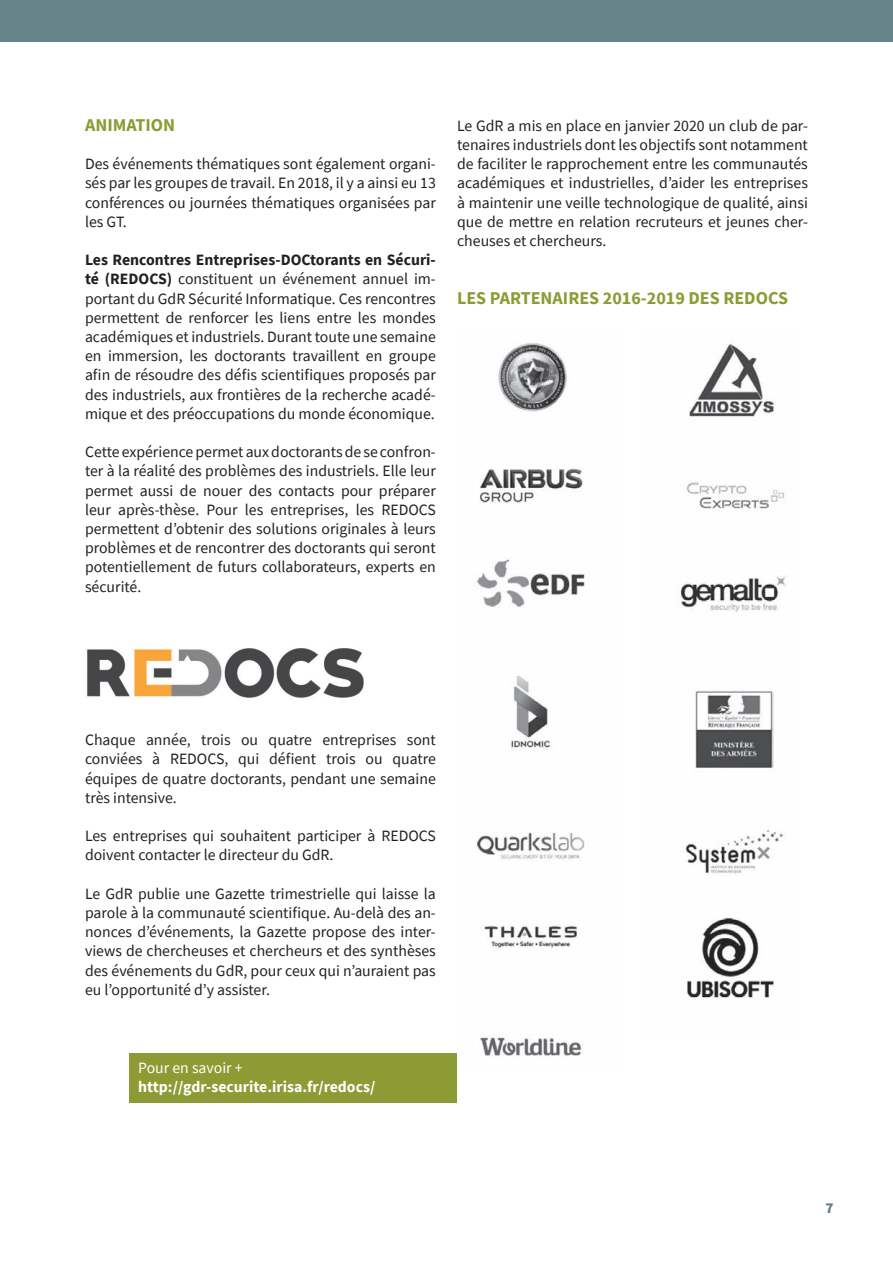
<style>
.page{position:relative;width:893px;height:1263px;background:#66838a}
.page>*{position:absolute;margin:0;border:0;box-sizing:border-box;transform-origin:0 0}
.t1{font:700 18px "Source Sans Pro";color:#8d9b34}
.t2{font:15.75px/19.2px "Source Sans Pro";color:#231f20;text-align:justify}
.t3{font:700 15.75px "Source Sans Pro";color:#fff}
.t4{font:15.75px "Source Sans Pro";color:#fff}
.t5{font:900 15px "Source Sans Pro";color:#66838a}
.s1{font-weight:700}
</style>
<div class="page">
<div style="left:0;top:43px;width:893px;height:1220px;background:#fff"></div>
<img style="left:86px;top:648px;width:278px;height:50px">
<img style="left:475px;top:343px;width:110px;height:714px">
<img style="left:680px;top:344px;width:106px;height:654px">
<div style="left:130px;top:1053px;width:327px;height:49px;background:#8d9b34"></div>
<p class="t1" style="left:85px;top:113px;width:92px">ANIMATION</p>
<p class="t2" style="left:85px;top:154px;width:352px">Des événements thématiques sont également organi&shy;sés par les groupes de travail. En 2018, il y a ainsi eu 13 conférences ou journées thématiques organisées par les GT.</p>
<p class="t2" style="left:85px;top:250px;width:352px"><span class="s1">Les Rencontres Entreprises-DOCtorants en Sécuri&shy;té (REDOCS)</span> constituent un événement annuel im&shy;portant du GdR Sécurité Informatique. Ces rencontres permettent de renforcer les liens entre les mondes académiques et industriels. Durant toute une semaine en immersion, les doctorants travaillent en groupe afin de résoudre des défis scientifiques proposés par des industriels, aux frontières de la recherche acadé&shy;mique et des préoccupations du monde économique.</p>
<p class="t2" style="left:85px;top:442px;width:352px">Cette expérience permet aux doctorants de se confron&shy;ter à la réalité des problèmes des industriels. Elle leur permet aussi de nouer des contacts pour préparer leur après-thèse. Pour les entreprises, les REDOCS permettent d’obtenir des solutions originales à leurs problèmes et de rencontrer des doctorants qui seront potentiellement de futurs collaborateurs, experts en sécurité.</p>
<p class="t2" style="left:457px;top:116px;width:352px">Le GdR a mis en place en janvier 2020 un club de par&shy;tenaires industriels dont les objectifs sont notamment de faciliter le rapprochement entre les communautés académiques et industrielles, d’aider les entreprises à maintenir une veille technologique de qualité, ainsi que de mettre en relation recruteurs et jeunes cher&shy;cheuses et chercheurs.</p>
<p class="t1" style="left:457px;top:285px;width:332px">LES PARTENAIRES 2016-2019 DES REDOCS</p>
<p class="t2" style="left:85px;top:730px;width:352px">Chaque année, trois ou quatre entreprises sont conviées à REDOCS, qui défient trois ou quatre équipes de quatre doctorants, pendant une semaine très intensive.</p>
<p class="t2" style="left:85px;top:826px;width:352px">Les entreprises qui souhaitent participer à REDOCS doivent contacter le directeur du GdR.</p>
<p class="t2" style="left:85px;top:884px;width:352px">Le GdR publie une Gazette trimestrielle qui laisse la parole à la communauté scientifique. Au-delà des an&shy;nonces d’événements, la Gazette propose des inter&shy;views de chercheuses et chercheurs et des synthèses des événements du GdR, pour ceux qui n’auraient pas eu l’opportunité d’y assister.</p>
<p class="t4" style="left:138px;top:1058px;width:106px">Pour en savoir +</p>
<p class="t3" style="left:138px;top:1076px;width:239px">http://gdr-securite.irisa.fr/redocs/</p>
<p class="t5" style="left:825px;top:1198px;width:10px">7</p>
</div>
